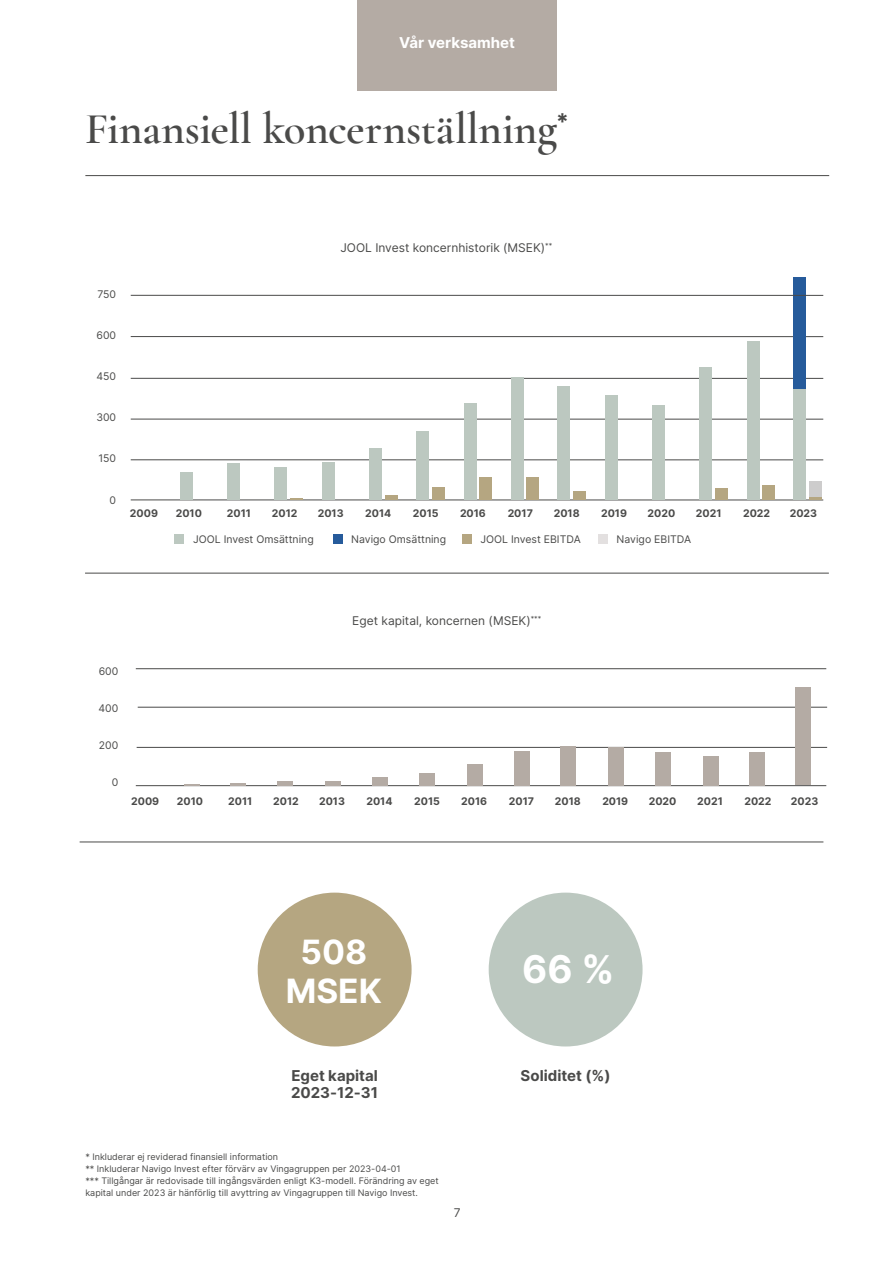
<style>
.page{position:relative;width:893px;height:1263px;background:#fff}
.page>*{position:absolute;margin:0;border:0;box-sizing:border-box;transform-origin:0 0}
.t1{font:600 45px "Cormorant Garamond";letter-spacing:-.005em;color:#4a4a49}
.t2{font:700 38.25px "Inter";color:#fff}
.t3{font:700 33.45px/38.5px "Inter";color:#fff;text-align:center}
.t4{font:700 15px/17.2px "Inter";color:#4a4a49}
.t5{font:700 15px "Inter";color:#fff}
.t6{font:12px "Inter";color:#4a4a49}
.t7{font:700 10.5px "Inter";color:#4a4a49}
.t8{font:10.5px "Inter";color:#4a4a49}
.t9{font:9px/12px "Inter";color:#4a4a49}
</style>
<div class="page">
<div style="left:175px;top:534px;width:9px;height:10px;background:#bcc8c0"></div>
<div style="left:333px;top:534px;width:9px;height:10px;background:#265b9b"></div>
<div style="left:462px;top:534px;width:10px;height:10px;background:#b5a681"></div>
<div style="left:598px;top:534px;width:10px;height:10px;background:#e3e0e0"></div>
<div style="left:258px;top:893px;width:154px;height:153px;background:#b5a681;border-radius:50%"></div>
<div style="left:489px;top:893px;width:153px;height:153px;background:#bcc8c0;border-radius:50%"></div>
<hr style="left:85px;top:573px;width:744px;height:1px;background:#4a4a49">
<hr style="left:80px;top:842px;width:743px;height:1px;background:#4a4a49">
<hr style="left:131px;top:336px;width:692px;height:1px;background:#4a4a49">
<hr style="left:131px;top:378px;width:692px;height:1px;background:#4a4a49">
<hr style="left:131px;top:419px;width:692px;height:1px;background:#4a4a49">
<hr style="left:131px;top:459px;width:692px;height:1px;background:#4a4a49">
<hr style="left:131px;top:500px;width:692px;height:1px;background:#4a4a49">
<div style="left:181px;top:472px;width:12px;height:28px;background:#bcc8c0"></div>
<svg style="left:291px;top:498px;width:12px;height:2px"></svg>
<div style="left:385px;top:495px;width:12px;height:5px;background:#b5a681"></div>
<div style="left:432px;top:487px;width:12px;height:13px;background:#b5a681"></div>
<div style="left:479px;top:477px;width:12px;height:23px;background:#b5a681"></div>
<div style="left:526px;top:477px;width:13px;height:23px;background:#b5a681"></div>
<div style="left:573px;top:491px;width:13px;height:9px;background:#b5a681"></div>
<div style="left:715px;top:488px;width:13px;height:12px;background:#b5a681"></div>
<div style="left:762px;top:485px;width:12px;height:15px;background:#b5a681"></div>
<svg style="left:809px;top:496px;width:13px;height:4px"></svg>
<div style="left:809px;top:481px;width:13px;height:15px;background:#cdcccc"></div>
<div style="left:227px;top:464px;width:12px;height:36px;background:#bcc8c0"></div>
<div style="left:274px;top:467px;width:13px;height:33px;background:#bcc8c0"></div>
<div style="left:322px;top:462px;width:12px;height:38px;background:#bcc8c0"></div>
<div style="left:369px;top:448px;width:12px;height:52px;background:#bcc8c0"></div>
<div style="left:417px;top:431px;width:12px;height:69px;background:#bcc8c0"></div>
<div style="left:464px;top:404px;width:12px;height:96px;background:#bcc8c0"></div>
<div style="left:511px;top:378px;width:13px;height:122px;background:#bcc8c0"></div>
<div style="left:558px;top:387px;width:12px;height:113px;background:#bcc8c0"></div>
<div style="left:605px;top:396px;width:12px;height:104px;background:#bcc8c0"></div>
<div style="left:652px;top:406px;width:13px;height:94px;background:#bcc8c0"></div>
<div style="left:700px;top:367px;width:12px;height:133px;background:#bcc8c0"></div>
<div style="left:747px;top:341px;width:12px;height:159px;background:#bcc8c0"></div>
<div style="left:793px;top:389px;width:13px;height:111px;background:#bcc8c0"></div>
<div style="left:793px;top:278px;width:13px;height:111px;background:#265b9b"></div>
<hr style="left:136px;top:668px;width:690px;height:1px;background:#4a4a49">
<hr style="left:138px;top:707px;width:689px;height:1px;background:#4a4a49">
<hr style="left:137px;top:747px;width:690px;height:1px;background:#4a4a49">
<hr style="left:136px;top:785px;width:690px;height:1px;background:#4a4a49">
<div style="left:749px;top:752px;width:16px;height:34px;background:#b4aba4"></div>
<div style="left:795px;top:687px;width:15px;height:98px;background:#b4aba4"></div>
<div style="left:703px;top:756px;width:15px;height:30px;background:#b4aba4"></div>
<div style="left:655px;top:752px;width:16px;height:34px;background:#b4aba4"></div>
<div style="left:608px;top:747px;width:16px;height:39px;background:#b4aba4"></div>
<div style="left:560px;top:746px;width:16px;height:39px;background:#b4aba4"></div>
<div style="left:514px;top:751px;width:16px;height:34px;background:#b4aba4"></div>
<div style="left:467px;top:764px;width:16px;height:21px;background:#b4aba4"></div>
<div style="left:419px;top:773px;width:16px;height:13px;background:#b4aba4"></div>
<div style="left:372px;top:777px;width:16px;height:9px;background:#b4aba4"></div>
<hr style="left:325px;top:781px;width:16px;height:4px;background:#b4aba4">
<hr style="left:278px;top:782px;width:15px;height:4px;background:#b4aba4">
<hr style="left:230px;top:783px;width:16px;height:3px;background:#b4aba4">
<svg style="left:184px;top:784px;width:15px;height:2px"></svg>
<hr style="left:131px;top:295px;width:692px;height:1px;background:#4a4a49">
<hr style="left:85px;top:175px;width:744px;height:1px;background:#4a4a49">
<div style="left:357px;top:0;width:200px;height:90px;background:#b4aba4"></div>
<h3 class="t5" style="left:399px;top:33px;width:117px">Vår verksamhet</h3>
<h1 class="t1" style="left:85px;top:106px;width:485px">Finansiell koncernställning<sup>*</sup></h1>
<p class="t8" style="left:97px;top:288px;width:20px">750</p>
<p class="t8" style="left:97px;top:329px;width:21px">600</p>
<p class="t8" style="left:96px;top:370px;width:21px">450</p>
<p class="t8" style="left:96px;top:411px;width:21px">300</p>
<p class="t8" style="left:98px;top:452px;width:19px">150</p>
<p class="t8" style="left:110px;top:493px;width:8px">0</p>
<p class="t7" style="left:130px;top:507px;width:29px">2009</p>
<h3 class="t6" style="left:340px;top:241px;width:213px">JOOL Invest koncernhistorik (MSEK)<sup>**</sup></h3>
<p class="t7" style="left:176px;top:507px;width:28px">2010</p>
<p class="t7" style="left:227px;top:507px;width:26px">2011</p>
<p class="t7" style="left:272px;top:507px;width:27px">2012</p>
<p class="t7" style="left:318px;top:507px;width:27px">2013</p>
<p class="t7" style="left:365px;top:507px;width:28px">2014</p>
<p class="t7" style="left:413px;top:507px;width:27px">2015</p>
<p class="t7" style="left:460px;top:507px;width:27px">2016</p>
<p class="t7" style="left:508px;top:507px;width:27px">2017</p>
<p class="t7" style="left:554px;top:507px;width:27px">2018</p>
<p class="t7" style="left:601px;top:507px;width:27px">2019</p>
<p class="t7" style="left:647px;top:507px;width:29px">2020</p>
<p class="t7" style="left:696px;top:507px;width:27px">2021</p>
<p class="t8" style="left:193px;top:533px;width:122px">JOOL Invest Omsättning</p>
<p class="t8" style="left:351px;top:533px;width:96px">Navigo Omsättning</p>
<p class="t8" style="left:481px;top:533px;width:102px">JOOL Invest EBITDA</p>
<p class="t8" style="left:617px;top:533px;width:76px">Navigo EBITDA</p>
<p class="t7" style="left:743px;top:507px;width:29px">2022</p>
<p class="t7" style="left:790px;top:507px;width:29px">2023</p>
<p class="t8" style="left:99px;top:665px;width:21px">600</p>
<p class="t8" style="left:99px;top:702px;width:21px">400</p>
<p class="t8" style="left:99px;top:739px;width:21px">200</p>
<p class="t8" style="left:112px;top:775px;width:8px">0</p>
<p class="t7" style="left:131px;top:795px;width:29px">2009</p>
<p class="t7" style="left:177px;top:795px;width:28px">2010</p>
<h3 class="t6" style="left:352px;top:613px;width:190px">Eget kapital, koncernen (MSEK)<sup>***</sup></h3>
<p class="t7" style="left:228px;top:795px;width:26px">2011</p>
<p class="t7" style="left:273px;top:795px;width:27px">2012</p>
<p class="t7" style="left:319px;top:795px;width:27px">2013</p>
<p class="t7" style="left:366px;top:795px;width:28px">2014</p>
<p class="t7" style="left:414px;top:795px;width:27px">2015</p>
<p class="t7" style="left:461px;top:795px;width:27px">2016</p>
<p class="t7" style="left:509px;top:795px;width:27px">2017</p>
<p class="t7" style="left:555px;top:795px;width:27px">2018</p>
<p class="t7" style="left:602px;top:795px;width:27px">2019</p>
<p class="t7" style="left:649px;top:795px;width:29px">2020</p>
<p class="t7" style="left:697px;top:795px;width:27px">2021</p>
<p class="t7" style="left:744px;top:795px;width:29px">2022</p>
<p class="t7" style="left:791px;top:795px;width:29px">2023</p>
<h3 class="t3" style="left:286px;top:932px;width:98px">508<br>MSEK</h3>
<h2 class="t2" style="left:522px;top:945px;width:94px">66 %</h2>
<h3 class="t4" style="left:291px;top:1066px;width:89px">Eget kapital<br>2023-12-31</h3>
<h3 class="t4" style="left:521px;top:1066px;width:91px">Soliditet (%)</h3>
<p class="t9" style="left:85px;top:1150px;width:355px">* Inkluderar ej reviderad finansiell information<br>** Inkluderar Navigo Invest efter förvärv av Vingagruppen per 2023-04-01<br>*** Tillgångar är redovisade till ingångsvärden enligt K3-modell. Förändring av eget kapital under 2023 är hänförlig till avyttring av Vingagruppen till Navigo Invest.</p>
<h3 class="t6" style="left:454px;top:1205px;width:8px">7</h3>
</div>
